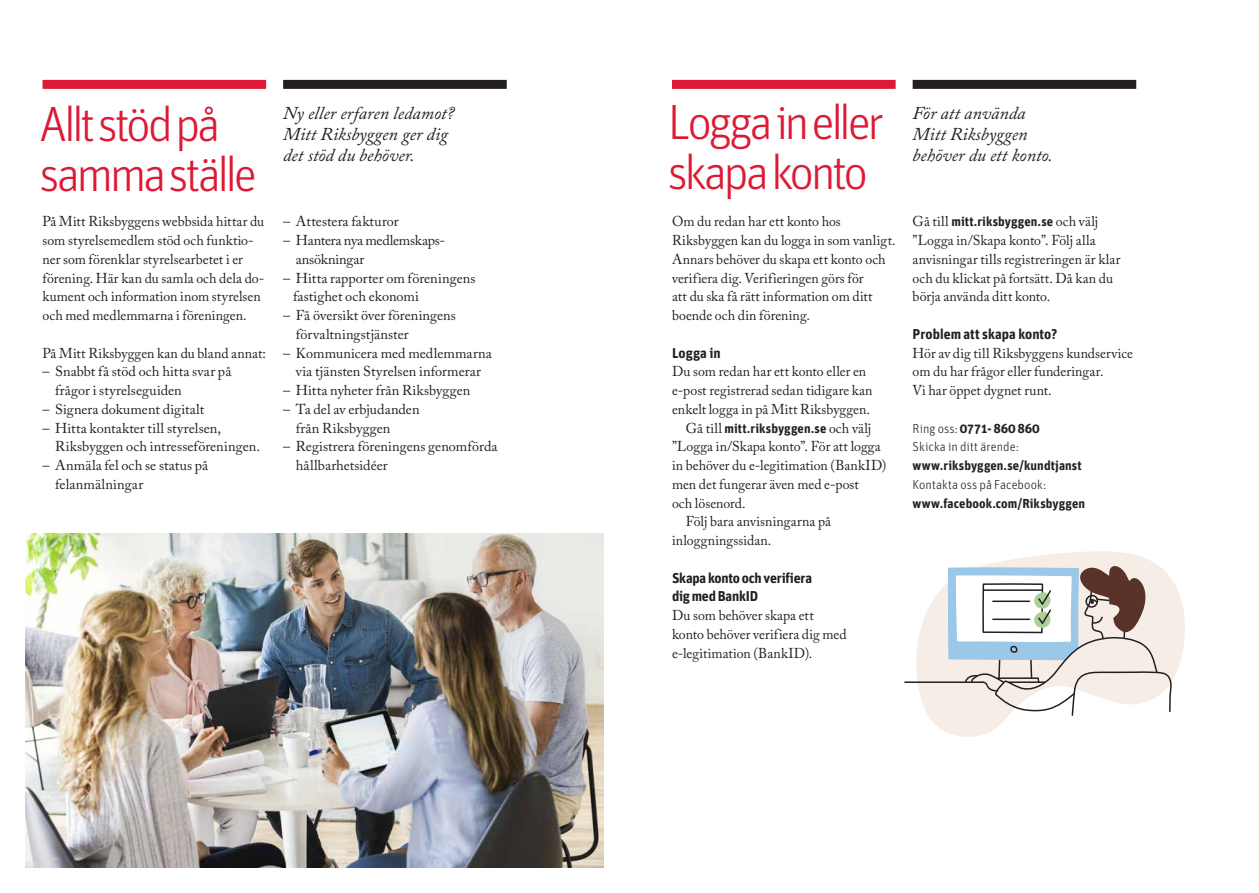
<style>
.page{position:relative;width:1259px;height:893px;background:#fff}
.page>*{position:absolute;margin:0;border:0;box-sizing:border-box;transform-origin:0 0}
.t1{font:300 49.5px/49.5px "Unit OTRB";letter-spacing:-.07em;color:#dc1a36}
.t2{font:italic 18px/21px "Adobe Caslon Pro";color:#231f20}
.t3{font:14.25px/18.8px "Adobe Caslon Pro";letter-spacing:.005em;color:#231f20}
.t4{font:700 14.25px/18.8px "Unit OTRB";letter-spacing:-.01em;color:#231f20}
.t5{font:14.25px/18.8px "Adobe Caslon Pro";letter-spacing:-.015em;color:#231f20}
.t6{font:700 13.05px "Unit OTRB";letter-spacing:.005em;color:#231f20}
.t7{font:300 13.05px/18.8px "Unit OTRB";letter-spacing:.005em;color:#231f20}
.s1{font-family:"Adobe Caslon Pro";font-weight:400;font-size:14.25px}
.s2{font-weight:700}
</style>
<div class="page">
<div style="left:43px;top:80px;width:223px;height:9px;background:#dc1a36"></div>
<div style="left:283px;top:80px;width:224px;height:9px;background:#231f20"></div>
<img style="left:26px;top:533px;width:578px;height:335px">
<div style="left:672px;top:80px;width:223px;height:9px;background:#dc1a36"></div>
<div style="left:912px;top:80px;width:224px;height:9px;background:#231f20"></div>
<svg style="left:916px;top:580px;width:269px;height:157px"></svg>
<hr style="left:905px;top:681px;width:77px;height:2px;background:#231f20">
<svg style="left:947px;top:551px;width:225px;height:166px"></svg>
<h1 class="t1" style="left:40px;top:100px;width:219px">Allt stöd på samma ställe</h1>
<p class="t3" style="left:43px;top:212px;width:223px">På Mitt Riksbyggens webbsida hittar du som styrelsemedlem stöd och funktio&shy;ner som förenklar styrelsearbetet i er förening. Här kan du samla och dela do&shy;kument och information inom styrelsen och med medlemmarna i föreningen.</p>
<p class="t3" style="left:43px;top:343px;width:225px">På Mitt Riksbyggen kan du bland annat:</p>
<p class="t3" style="left:55px;top:362px;width:178px;text-indent:-13px">– Snabbt få stöd och hitta svar på frågor i styrelseguiden</p>
<p class="t3" style="left:43px;top:400px;width:163px">– Signera dokument digitalt</p>
<p class="t3" style="left:55px;top:418px;width:206px;text-indent:-13px">– Hitta kontakter till styrelsen,<br>Riksbyggen och intresseföreningen.</p>
<p class="t3" style="left:55px;top:456px;width:155px;text-indent:-13px">– Anmäla fel och se status på felanmälningar</p>
<p class="t2" style="left:283px;top:102px;width:173px">Ny eller erfaren ledamot?<br>Mitt Riksbyggen ger dig det stöd du behöver.</p>
<p class="t3" style="left:283px;top:212px;width:117px">– Attestera fakturor</p>
<p class="t5" style="left:296px;top:231px;width:151px;text-indent:-13px">– Hantera nya medlemskaps&shy;ansökningar</p>
<p class="t3" style="left:293px;top:268px;width:184px;text-indent:-10px">– Hitta rapporter om föreningens fastighet och ekonomi</p>
<p class="t3" style="left:296px;top:306px;width:162px;text-indent:-13px">– Få översikt över föreningens förvaltningstjänster</p>
<p class="t3" style="left:283px;top:343px;width:210px;text-align:center">– Kommunicera med medlemmarna via tjänsten Styrelsen informerar</p>
<p class="t3" style="left:283px;top:381px;width:189px">– Hitta nyheter från Riksbyggen</p>
<p class="t3" style="left:296px;top:400px;width:125px;text-indent:-13px">– Ta del av erbjudanden från Riksbyggen</p>
<p class="t3" style="left:296px;top:437px;width:203px;text-indent:-13px">– Registrera föreningens genomförda hållbarhetsidéer</p>
<h1 class="t1" style="left:668px;top:97px;width:218px">Logga in eller skapa konto</h1>
<p class="t3" style="left:672px;top:212px;width:225px">Om du redan har ett konto hos Riksbyggen kan du logga in som vanligt.<br>Annars behöver du skapa ett konto och verifiera dig. Verifieringen görs för<br>att du ska få rätt information om ditt boende och din förening.</p>
<p class="t4" style="left:672px;top:343px;width:50px">Logga in</p>
<p class="t3" style="left:672px;top:362px;width:202px">Du som redan har ett konto eller en e-post registrerad sedan tidigare kan enkelt logga in på Mitt Riksbyggen.</p>
<p class="t6" style="left:686px;top:420px;width:187px"><span class="s1">Gå till</span> mitt.riksbyggen.se <span class="s1">och välj</span></p>
<p class="t3" style="left:672px;top:437px;width:210px">”Logga in/Skapa konto”. För att logga</p>
<p class="t3" style="left:672px;top:456px;width:216px">in behöver du e-legitimation (BankID)</p>
<p class="t3" style="left:672px;top:475px;width:188px">men det fungerar även med e-post</p>
<p class="t3" style="left:672px;top:493px;width:75px">och lösenord.</p>
<p class="t3" style="left:686px;top:512px;width:147px">Följ bara anvisningarna på</p>
<p class="t3" style="left:672px;top:531px;width:101px">inloggningssidan.</p>
<p class="t4" style="left:672px;top:568px;width:141px">Skapa konto och verifiera dig med BankID</p>
<p class="t3" style="left:672px;top:606px;width:176px">Du som behöver skapa ett konto behöver verifiera dig med e-legitimation (BankID).</p>
<p class="t2" style="left:912px;top:102px;width:142px">För att använda<br>Mitt Riksbyggen behöver du ett konto.</p>
<p class="t6" style="left:912px;top:213px;width:187px"><span class="s1">Gå till</span> mitt.riksbyggen.se <span class="s1">och välj</span></p>
<p class="t3" style="left:912px;top:231px;width:209px">”Logga in/Skapa konto”. Följ alla anvisningar tills registreringen är klar och du klickat på fortsätt. Då kan du börja använda ditt konto.</p>
<p class="t4" style="left:912px;top:324px;width:146px">Problem att skapa konto?</p>
<p class="t3" style="left:912px;top:343px;width:222px">Hör av dig till Riksbyggens kundservice om du har frågor eller funderingar.<br>Vi har öppet dygnet runt.</p>
<p class="t7" style="left:912px;top:419px;width:128px">Ring oss: <span class="s2">0771- 860 860<br></span>Skicka in ditt ärende:</p>
<p class="t6" style="left:912px;top:457px;width:171px">www.riksbyggen.se/kundtjanst</p>
<p class="t7" style="left:912px;top:475px;width:135px">Kontakta oss på Facebook:</p>
<p class="t6" style="left:912px;top:495px;width:174px">www.facebook.com/Riksbyggen</p>
</div>
